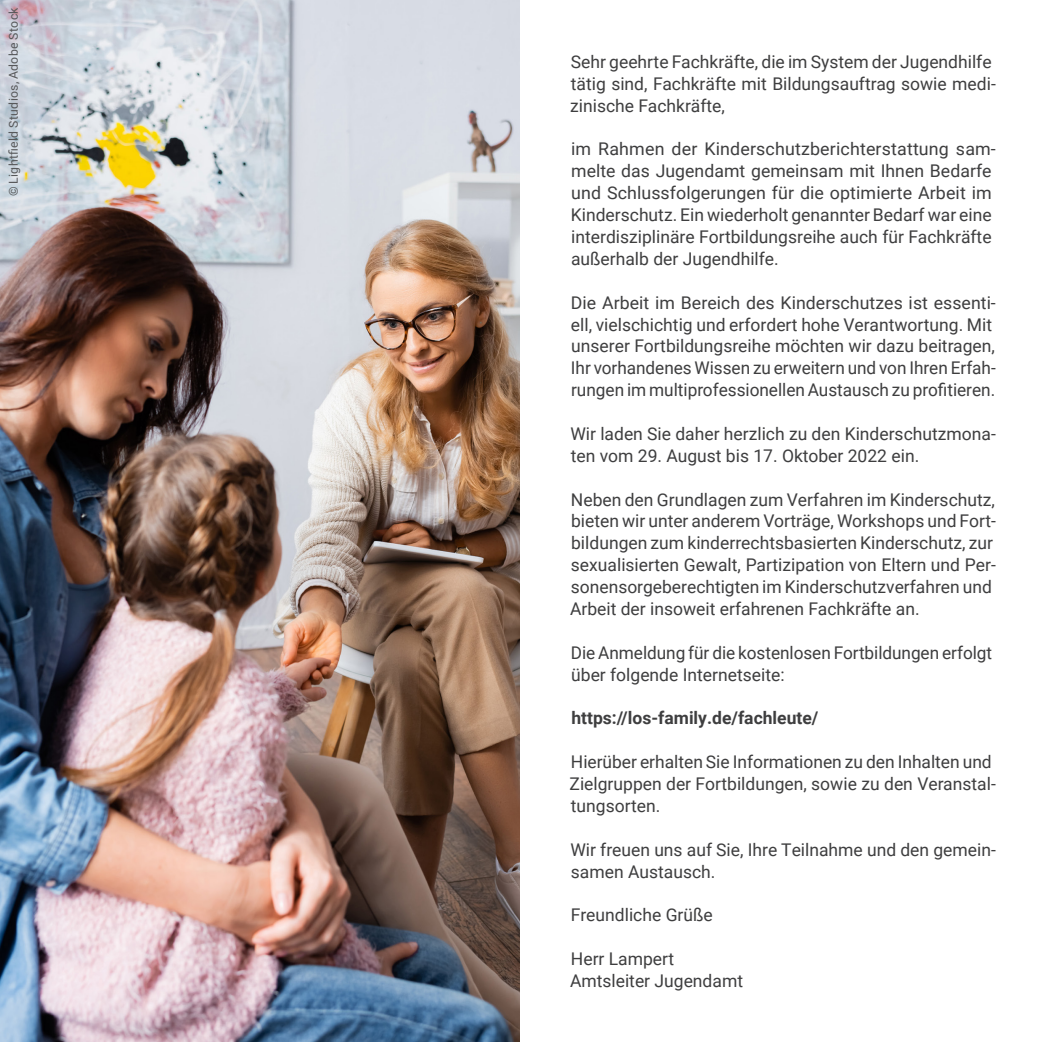
<style>
.page{position:relative;width:1042px;height:1042px;background:#fff}
.page>*{position:absolute;margin:0;border:0;box-sizing:border-box;transform-origin:0 0}
.Absatzformat_1{font:17.5px/21.9px "Roboto";color:#3e3e3f}
.Absatzformat_1-2{font:700 17.5px "Roboto";color:#3e3e3f}
.Herausgeber{font:12.25px "Roboto";letter-spacing:.025em;color:#57585a}
</style>
<div class="page">
<img style="left:0;top:0;width:520px;height:1042px">
<p class="Herausgeber" style="left:5px;top:196px;width:190px;rotate:-90deg">© Lightfield Studios, Adobe Stock</p>
<p class="Absatzformat_1" style="left:570px;top:50px;width:427px">Sehr geehrte Fachkräfte, die im System der Jugendhilfe tätig sind, Fachkräfte mit Bildungsauftrag sowie medi&shy;zinische Fachkräfte,</p>
<p class="Absatzformat_1" style="left:571px;top:138px;width:426px">im Rahmen der Kinderschutzberichterstattung sam&shy;melte das Jugendamt gemeinsam mit Ihnen Bedarfe und Schlussfolgerungen für die optimierte Arbeit im Kinderschutz. Ein wiederholt genannter Bedarf war eine interdisziplinäre Fortbildungsreihe auch für Fachkräfte außerhalb der Jugendhilfe.</p>
<p class="Absatzformat_1" style="left:571px;top:291px;width:426px">Die Arbeit im Bereich des Kinderschutzes ist essenti&shy;ell, vielschichtig und erfordert hohe Verantwortung. Mit unserer Fortbildungsreihe möchten wir dazu beitragen, Ihr vorhandenes Wissen zu erweitern und von Ihren Erfah&shy;rungen im multiprofessionellen Austausch zu profitieren.</p>
<p class="Absatzformat_1" style="left:570px;top:422px;width:427px">Wir laden Sie daher herzlich zu den Kinderschutzmona&shy;ten vom 29. August bis 17. Oktober 2022 ein.</p>
<p class="Absatzformat_1" style="left:570px;top:488px;width:427px">Neben den Grundlagen zum Verfahren im Kinderschutz, bieten wir unter anderem Vorträge, Workshops und Fort&shy;bildungen zum kinderrechtsbasierten Kinderschutz, zur sexualisierten Gewalt, Partizipation von Eltern und Per&shy;sonensorgeberechtigten im Kinderschutzverfahren und Arbeit der insoweit erfahrenen Fachkräfte an.</p>
<p class="Absatzformat_1" style="left:571px;top:641px;width:423px">Die Anmeldung für die kostenlosen Fortbildungen erfolgt über folgende Internetseite:</p>
<p class="Absatzformat_1-2" style="left:571px;top:706px;width:248px">https://los-family.de/fachleute/</p>
<p class="Absatzformat_1" style="left:569px;top:750px;width:428px">Hierüber erhalten Sie Informationen zu den Inhalten und<br>Zielgruppen der Fortbildungen, sowie zu den Veranstal&shy;tungsorten.</p>
<p class="Absatzformat_1" style="left:570px;top:838px;width:427px">Wir freuen uns auf Sie, Ihre Teilnahme und den gemein&shy;samen Austausch.</p>
<p class="Absatzformat_1" style="left:571px;top:903px;width:143px">Freundliche Grüße</p>
<p class="Absatzformat_1" style="left:571px;top:947px;width:105px">Herr Lampert</p>
<p class="Absatzformat_1" style="left:570px;top:969px;width:175px">Amtsleiter Jugendamt</p>
</div>
